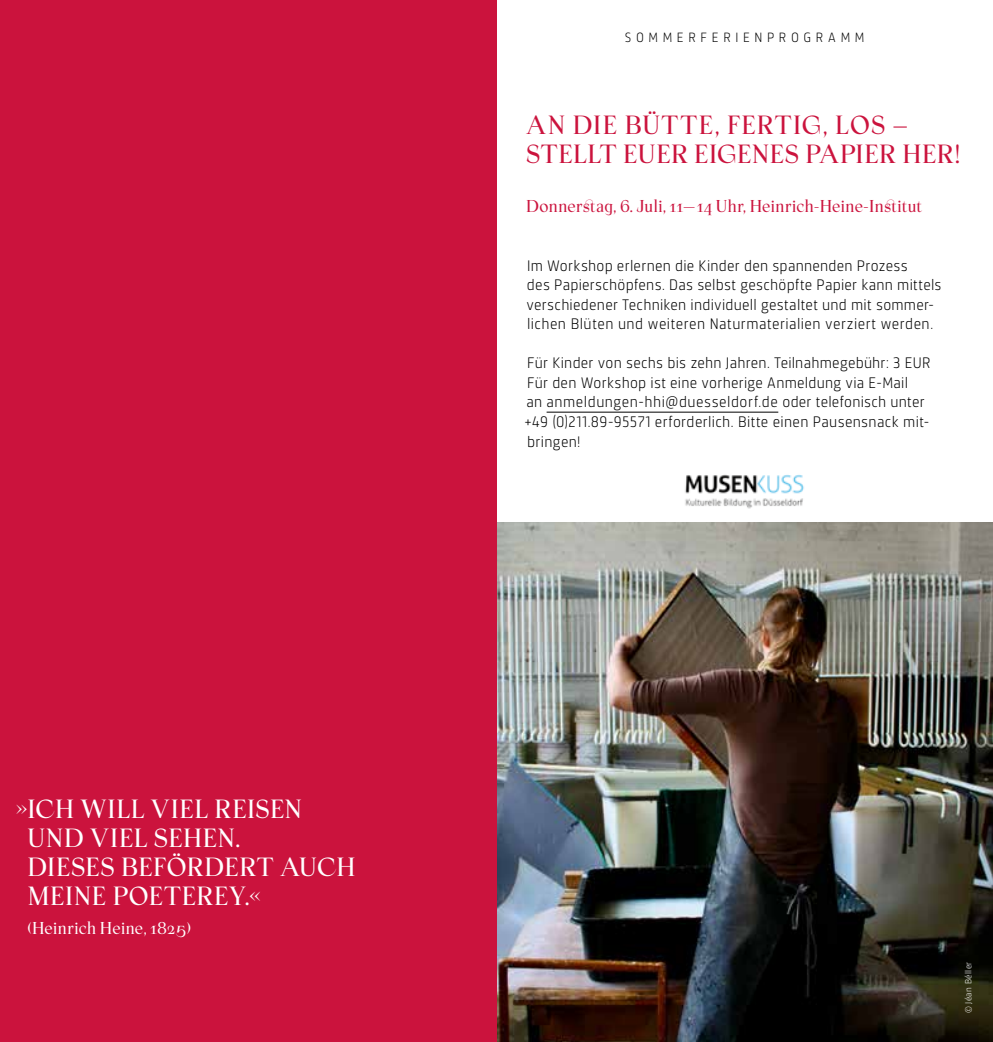
<style>
.page{position:relative;width:993px;height:1042px;background:#fff}
.page>*{position:absolute;margin:0;border:0;box-sizing:border-box;transform-origin:0 0}
.t1{font:700 24.15px/29.1px "Apoc Revelations";letter-spacing:.015em;color:#fff}
.t2{font:700 24.15px/29.1px "Apoc Revelations";letter-spacing:.03em;color:#cb133d}
.t3{font:300 15.75px/19.6px "Sinews Sans Pro";letter-spacing:.02em;color:#000}
.t4{font:700 15.75px "Apoc Revelations";letter-spacing:.02em;color:#cb133d}
.t5{font:700 15.75px "Apoc Revelations";letter-spacing:.02em;color:#fff}
.t6{font:300 14px "Sinews Sans Pro";letter-spacing:.33em;color:#000}
.t7{font:300 9.28px "Sinews Sans Pro";letter-spacing:.04em;color:#fff}
</style>
<div class="page">
<img style="left:496px;top:523px;width:496px;height:519px">
<hr style="left:546px;top:412px;width:232px;height:1px;background:#000">
<div style="left:0;top:0;width:496px;height:1042px;background:#cb133d"></div>
<img style="left:685px;top:474px;width:119px;height:35px">
<h1 class="t1" style="left:27px;top:793px;width:329px;text-indent:-12px">»ICH WILL VIEL REISEN<br>UND VIEL SEHEN.<br>DIESES BEFÖRDERT AUCH<br>MEINE POETEREY.«</h1>
<p class="t5" style="left:27px;top:917px;width:165px">(Heinrich Heine, 1825)</p>
<p class="t6" style="left:624px;top:30px;width:241px">SOMMERFERIENPROGRAMM</p>
<h1 class="t2" style="left:526px;top:110px;width:435px">AN DIE BÜTTE, FERTIG, LOS —<br>STELLT EUER EIGENES PAPIER HER!</h1>
<p class="t4" style="left:526px;top:196px;width:397px">Donnerstag, 6. Juli, 11̶ 14 Uhr, Heinrich-Heine-Institut</p>
<p class="t3" style="left:526px;top:256px;width:416px">Im Workshop erlernen die Kinder den spannenden Prozess<br>des Papierschöpfens. Das selbst geschöpfte Papier kann mittels verschiedener Techniken individuell gestaltet und mit sommer&shy;lichen Blüten und weiteren Naturmaterialien verziert werden.</p>
<p class="t3" style="left:524px;top:353px;width:407px">Für Kinder von sechs bis zehn Jahren. Teilnahmegebühr: 3 EUR Für den Workshop ist eine vorherige Anmeldung via E-Mail<br>an anmeldungen-hhi@duesseldorf.de oder telefonisch unter +49 (0)211.89-95571 erforderlich. Bitte einen Pausensnack mit&shy;bringen!</p>
<p class="t7" style="left:963px;top:1013px;width:53px;rotate:-90deg">© Jéan Béller</p>
</div>
